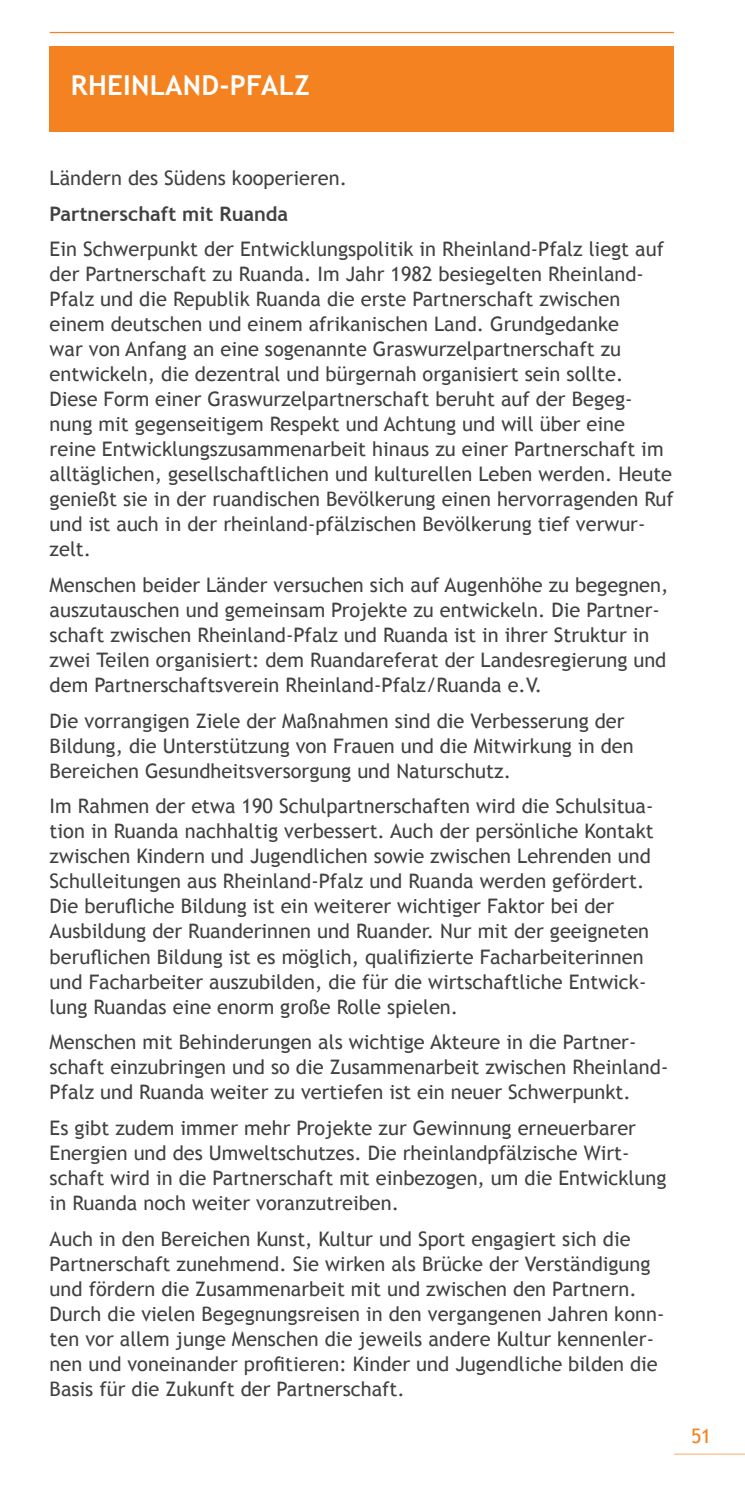
<style>
.page{position:relative;width:745px;height:1489px;background:#fff}
.page>*{position:absolute;margin:0;border:0;box-sizing:border-box;transform-origin:0 0}
.t1{font:700 27.5px "Trebuchet MS";letter-spacing:.01em;color:#fff}
.t2{font:20px/25px "Trebuchet MS";color:#414042}
.t3{font:700 20px "Trebuchet MS";color:#414042}
.t4{font:20px "Trebuchet MS";color:#f58220}
</style>
<div class="page">
<hr style="left:50px;top:32px;width:623px;height:1px;background:#f58220">
<hr style="left:673px;top:1453px;width:71px;height:1px;background:#fcbc86">
<div style="left:50px;top:46px;width:623px;height:85px;background:#f58220"></div>
<h1 class="t1" style="left:71px;top:68px;width:18px">Rhe</h1>
<h1 class="t1" style="left:123px;top:68px;width:186px">inland-Pfalz</h1>
<p class="t2" style="left:50px;top:166px;width:299px">Ländern des Südens kooperieren.</p>
<p class="t3" style="left:50px;top:201px;width:240px">Partnerschaft mit Ruanda</p>
<p class="t2" style="left:50px;top:237px;width:625px">Ein Schwerpunkt der Entwicklungspolitik in Rheinland-Pfalz liegt auf der Partnerschaft zu Ruanda. Im Jahr 1982 besiegelten Rheinland-Pfalz und die Republik Ruanda die erste Partnerschaft zwischen einem deutschen und einem afrikanischen Land. Grundgedanke<br>war von Anfang an eine sogenannte Graswurzelpartnerschaft zu entwickeln, die dezentral und bürgernah organisiert sein sollte.<br>Diese Form einer Graswurzelpartnerschaft beruht auf der Begeg&shy;nung mit gegenseitigem Respekt und Achtung und will über eine reine Entwicklungszusammenarbeit hinaus zu einer Partnerschaft im alltäglichen, gesellschaftlichen und kulturellen Leben werden. Heute genießt sie in der ruandischen Bevölkerung einen hervorragenden Ruf und ist auch in der rheinland-pfälzischen Bevölkerung tief verwur&shy;zelt.</p>
<p class="t2" style="left:50px;top:572px;width:620px">Menschen beider Länder versuchen sich auf Augenhöhe zu begegnen, auszutauschen und gemeinsam Projekte zu entwickeln. Die Partner&shy;schaft zwischen Rheinland-Pfalz und Ruanda ist in ihrer Struktur in zwei Teilen organisiert: dem Ruandareferat der Landesregierung und dem Partnerschaftsverein Rheinland-Pfalz/Ruanda e.V.</p>
<p class="t2" style="left:50px;top:708px;width:585px">Die vorrangigen Ziele der Maßnahmen sind die Verbesserung der<br>Bildung, die Unterstützung von Frauen und die Mitwirkung in den<br>Bereichen Gesundheitsversorgung und Naturschutz.</p>
<p class="t2" style="left:50px;top:794px;width:605px">Im Rahmen der etwa 190 Schulpartnerschaften wird die Schulsitua&shy;tion in Ruanda nachhaltig verbessert. Auch der persönliche Kontakt zwischen Kindern und Jugendlichen sowie zwischen Lehrenden und Schulleitungen aus Rheinland-Pfalz und Ruanda werden gefördert.<br>Die berufliche Bildung ist ein weiterer wichtiger Faktor bei der Ausbildung der Ruanderinnen und Ruander. Nur mit der geeigneten beruflichen Bildung ist es möglich, qualifizierte Facharbeiterinnen und Facharbeiter auszubilden, die für die wirtschaftliche Entwick&shy;lung Ruandas eine enorm große Rolle spielen.</p>
<p class="t2" style="left:50px;top:1029px;width:619px">Menschen mit Behinderungen als wichtige Akteure in die Partner&shy;schaft einzubringen und so die Zusammenarbeit zwischen Rheinland-<br>Pfalz und Ruanda weiter zu vertiefen ist ein neuer Schwerpunkt.</p>
<p class="t2" style="left:50px;top:1115px;width:617px">Es gibt zudem immer mehr Projekte zur Gewinnung erneuerbarer Energien und des Umweltschutzes. Die rheinlandpfälzische Wirt&shy;schaft wird in die Partnerschaft mit einbezogen, um die Entwicklung in Ruanda noch weiter voranzutreiben.</p>
<p class="t2" style="left:50px;top:1226px;width:616px">Auch in den Bereichen Kunst, Kultur und Sport engagiert sich die Partnerschaft zunehmend. Sie wirken als Brücke der Verständigung und fördern die Zusammenarbeit mit und zwischen den Partnern.<br>Durch die vielen Begegnungsreisen in den vergangenen Jahren konn&shy;ten vor allem junge Menschen die jeweils andere Kultur kennenler&shy;nen und voneinander profitieren: Kinder und Jugendliche bilden die Basis für die Zukunft der Partnerschaft.</p>
<p class="t4" style="left:690px;top:1424px;width:22px">51</p>
</div>
